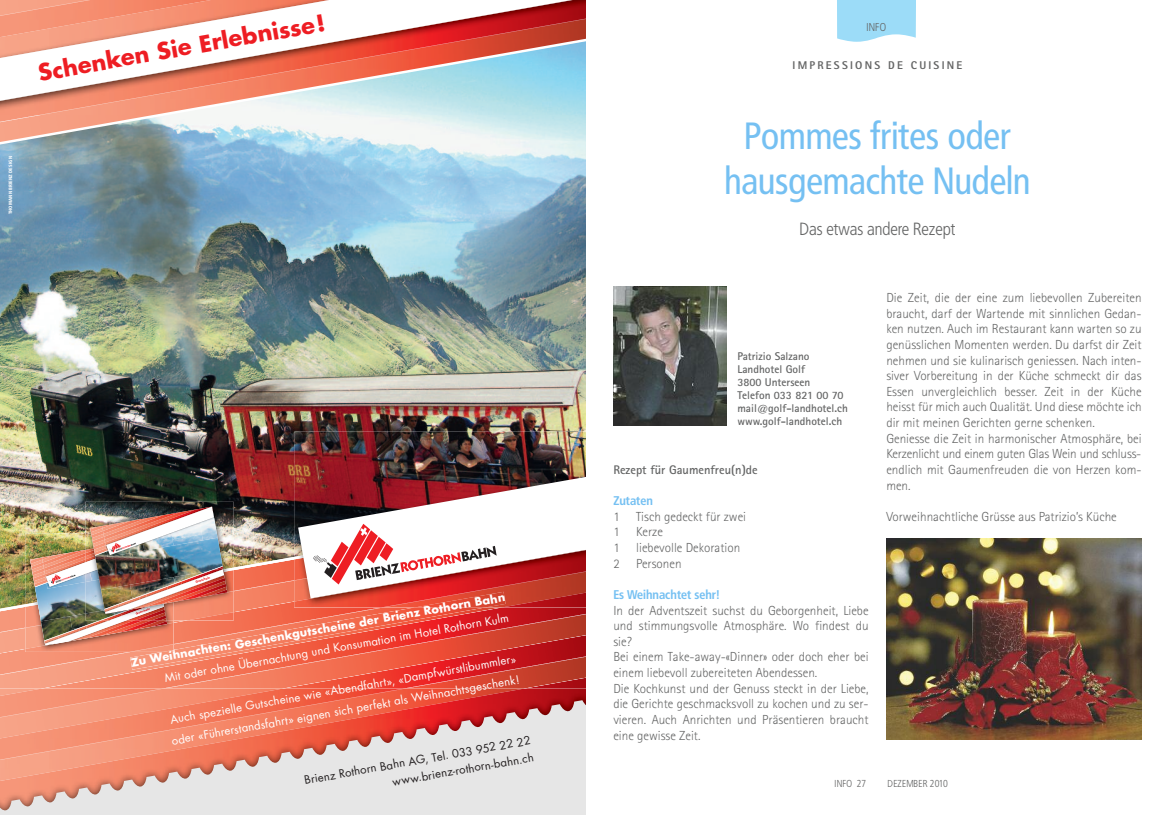
<style>
.page{position:relative;width:1170px;height:815px;background:#fff}
.page>*{position:absolute;margin:0;border:0;box-sizing:border-box;transform-origin:0 0}
.t1{font:37.5px/45px "Frutiger Condensed BQ";color:#75c0f2;text-align:center}
.t2{font:700 22.5px "Futura Std";color:#ee1d23}
.t3{font:300 17.5px "Frutiger Condensed BQ";color:#646565}
.t4{font:300 13.12px/15.6px "Rotis Sans Serif";color:#646565}
.t5{font:700 12.5px "Frutiger Condensed BQ";color:#75c0f2}
.t6{font:700 12.5px "Rotis Sans Serif";color:#646565}
.t7{font:11.25px/20.9px "Futura Std";color:#fff}
.t8{font:700 11.25px/13.1px "Rotis Sans Serif";color:#646565}
.t9{font:11.25px "Futura Std";color:#231f20}
.t10{font:700 11.25px "Futura Std";color:#fff}
.t11{font:800 11.25px "Rotis Sans Serif";letter-spacing:.2em;color:#646565}
.t12{font:300 11.25px "Frutiger Condensed BQ";color:#646565}
.t13{font:300 10px "Frutiger Condensed BQ";letter-spacing:.025em;color:#646565}
.t14{font:900 condensed 4.75px "Frutiger LT Std";letter-spacing:.035em;color:#fff}
.t15{font:700 2.88px "Futura Std";color:#ee1d23}
</style>
<div class="page">
<svg style="left:837px;top:0;width:78px;height:42px;background:#a5dff8"></svg>
<img style="left:613px;top:286px;width:113px;height:139px">
<img style="left:886px;top:539px;width:255px;height:201px">
<img style="left:0;top:148px;width:585px;height:356px">
<img style="left:0;top:689px;width:585px;height:7px">
<svg style="left:0;top:696px;width:585px;height:119px;background:#e8ada1"></svg>
<svg style="left:0;top:0;width:585px;height:35px"></svg>
<svg style="left:0;top:35px;width:585px;height:113px"></svg>
<img style="left:294px;top:432px;width:291px;height:73px">
<img style="left:298px;top:436px;width:287px;height:71px">
<img style="left:85px;top:502px;width:149px;height:5px">
<img style="left:0;top:507px;width:585px;height:182px">
<h2 class="t2" style="left:37px;top:63px;width:292px;rotate:-10deg">Schenken Sie Erlebnisse!</h2>
<p class="t14" style="left:8px;top:214px;width:60px;rotate:-90deg">THOMANN BRIENZ DESIGN</p>
<p class="t15" style="left:195px;top:581px;width:17px;rotate:-20deg">Gutschein</p>
<p class="t10" style="left:130px;top:658px;width:381px;rotate:-10deg">Zu Weihnachten: Geschenkgutscheine der Brienz Rothorn Bahn</p>
<p class="t7" style="left:163px;top:669px;width:351px;rotate:-10deg">Mit oder ohne Übernachtung und Konsumation im Hotel Rothorn Kulm</p>
<p class="t7" style="left:166px;top:711px;width:354px;rotate:-10deg">Auch spezielle Gutscheine wie «Abendfahrt», «Dampfwürstlibummler» oder «Führerstandsfahrt» eignen sich perfekt als Weihnachtsgeschenk!</p>
<p class="t9" style="left:303px;top:775px;width:231px;rotate:-10deg">Brienz Rothorn Bahn AG, Tel. 033 952 22 22</p>
<p class="t9" style="left:391px;top:777px;width:145px;rotate:-10deg">www.brienz-rothorn-bahn.ch</p>
<p class="t12" style="left:866px;top:21px;width:21px">INFO</p>
<p class="t11" style="left:792px;top:61px;width:171px">IMPRESSIONS DE CUISINE</p>
<h1 class="t1" style="left:724px;top:114px;width:307px">Pommes frites oder hausgemachte Nudeln</h1>
<h3 class="t3" style="left:799px;top:219px;width:157px">Das etwas andere Rezept</h3>
<p class="t8" style="left:737px;top:351px;width:112px">Patrizio Salzano<br>Landhotel Golf<br>3800 Unterseen<br>Telefon 033 821 00 70 mail@golf-landhotel.ch www.golf-landhotel.ch</p>
<p class="t6" style="left:613px;top:465px;width:146px">Rezept für Gaumenfreu(n)de</p>
<p class="t5" style="left:613px;top:494px;width:41px">Zutaten</p>
<p class="t4" style="left:613px;top:510px;width:8px">1</p>
<p class="t4" style="left:636px;top:510px;width:111px">Tisch gedeckt für zwei</p>
<p class="t4" style="left:613px;top:525px;width:8px">1</p>
<p class="t4" style="left:636px;top:525px;width:28px">Kerze</p>
<p class="t4" style="left:613px;top:541px;width:8px">1</p>
<p class="t4" style="left:636px;top:541px;width:106px">liebevolle Dekoration</p>
<p class="t4" style="left:613px;top:557px;width:8px">2</p>
<p class="t4" style="left:636px;top:557px;width:47px">Personen</p>
<p class="t5" style="left:613px;top:587px;width:107px">Es Weihnachtet sehr!</p>
<p class="t4" style="left:613px;top:604px;width:257px">In der Adventszeit suchst du Geborgenheit, Liebe und stimmungsvolle Atmosphäre. Wo findest du sie?<br>Bei einem Take-away-«Dinner» oder doch eher bei einem liebevoll zubereiteten Abendessen.<br>Die Kochkunst und der Genuss steckt in der Liebe, die Gerichte geschmacksvoll zu kochen und zu ser&shy;vieren. Auch Anrichten und Präsentieren braucht eine gewisse Zeit.</p>
<p class="t4" style="left:886px;top:291px;width:257px">Die Zeit, die der eine zum liebevollen Zubereiten braucht, darf der Wartende mit sinnlichen Gedan&shy;ken nutzen. Auch im Restaurant kann warten so zu genüsslichen Momenten werden. Du darfst dir Zeit nehmen und sie kulinarisch geniessen. Nach inten&shy;siver Vorbereitung in der Küche schmeckt dir das Essen unvergleichlich besser. Zeit in der Küche heisst für mich auch Qualität. Und diese möchte ich dir mit meinen Gerichten gerne schenken.<br>Geniesse die Zeit in harmonischer Atmosphäre, bei Kerzenlicht und einem guten Glas Wein und schluss&shy;endlich mit Gaumenfreuden die von Herzen kom&shy;men.</p>
<p class="t4" style="left:886px;top:510px;width:232px">Vorweihnachtliche Grüsse aus Patrizio’s Küche</p>
<p class="t13" style="left:834px;top:778px;width:33px">INFO 27</p>
<p class="t13" style="left:887px;top:778px;width:62px">DEZEMBER 2010</p>
</div>
